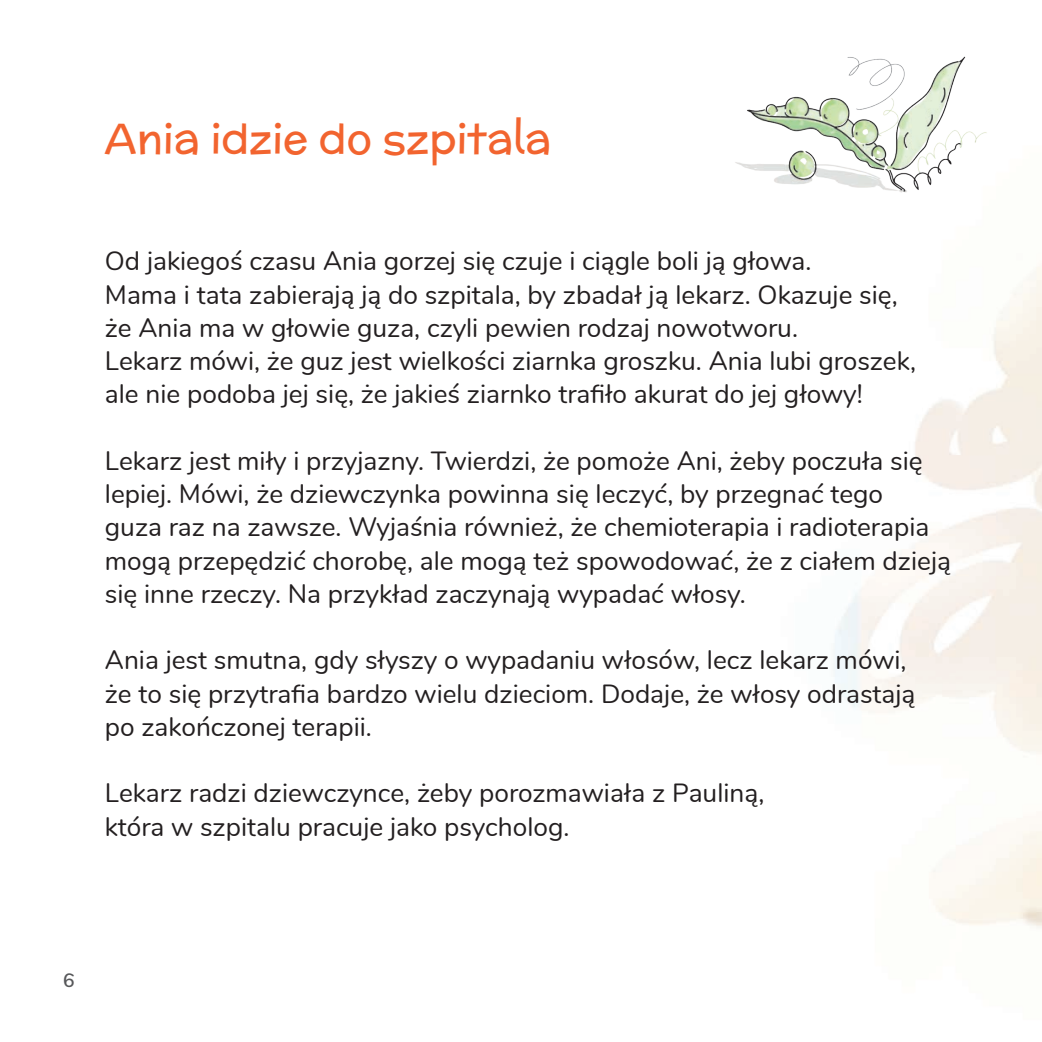
<style>
.page{position:relative;width:1042px;height:1042px;background:#fff}
.page>*{position:absolute;margin:0;border:0;box-sizing:border-box;transform-origin:0 0}
.t1{font:42px "Mc Laren";color:#f2642f}
.t2{font:26.25px/33.2px "Nunito";color:#231f20}
.t3{font:600 19.25px "Nunito";color:#57585a}
</style>
<div class="page">
<img style="left:735px;top:56px;width:266px;height:177px">
<p class="t1" style="left:105px;top:108px;width:448px">Ania idzie do szpitala</p>
<p class="t2" style="left:105px;top:243px;width:812px">Od jakiegoś czasu Ania gorzej się czuje i ciągle boli ją głowa.<br>Mama i tata zabierają ją do szpitala, by zbadał ją lekarz. Okazuje się, że Ania ma w głowie guza, czyli pewien rodzaj nowotworu.<br>Lekarz mówi, że guz jest wielkości ziarnka groszku. Ania lubi groszek, ale nie podoba jej się, że jakieś ziarnko trafiło akurat do jej głowy!</p>
<p class="t2" style="left:105px;top:443px;width:847px">Lekarz jest miły i przyjazny. Twierdzi, że pomoże Ani, żeby poczuła się lepiej. Mówi, że dziewczynka powinna się leczyć, by przegnać tego<br>guza raz na zawsze. Wyjaśnia również, że chemioterapia i radioterapia mogą przepędzić chorobę, ale mogą też spowodować, że z ciałem dzieją się inne rzeczy. Na przykład zaczynają wypadać włosy.</p>
<p class="t2" style="left:105px;top:642px;width:812px">Ania jest smutna, gdy słyszy o wypadaniu włosów, lecz lekarz mówi, że to się przytrafia bardzo wielu dzieciom. Dodaje, że włosy odrastają po zakończonej terapii.</p>
<p class="t2" style="left:105px;top:775px;width:661px">Lekarz radzi dziewczynce, żeby porozmawiała z Pauliną, która w szpitalu pracuje jako psycholog.</p>
<p class="t3" style="left:63px;top:965px;width:13px">6</p>
</div>
